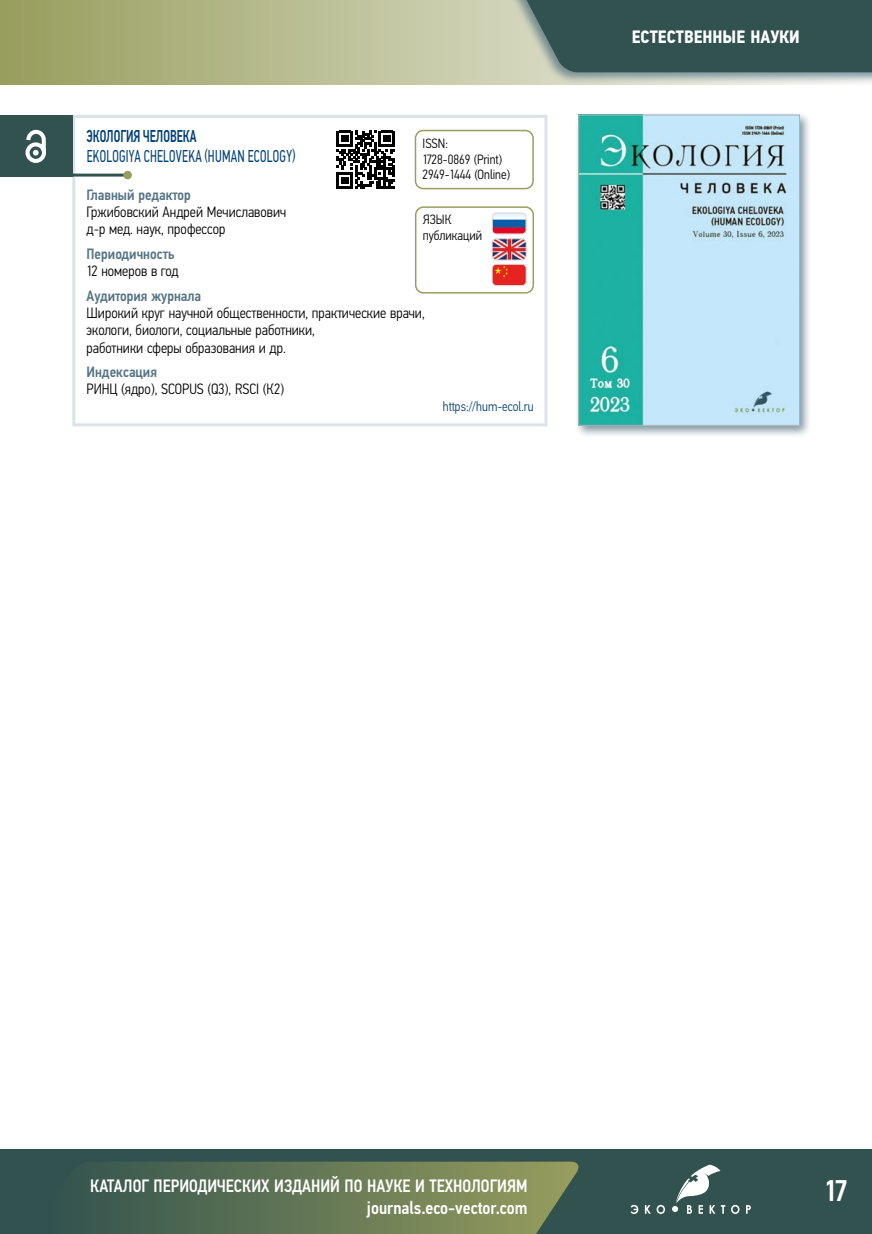
<style>
.page{position:relative;width:872px;height:1234px;background:#fff}
.page>*{position:absolute;margin:0;border:0;box-sizing:border-box;transform-origin:0 0}
.t1{font:500 30px "Eco Vector Cond";color:#fff}
.t2{font:500 18px "Eco Vector Cond";color:#fff;scale:.95 1}
.t3{font:500 18px "Eco Vector Cond";color:#fff}
.t4{font:700 18px "Eco Vector Cond";color:#fff}
.Header_02{font:17.25px/19.5px "Eco Vector Cond";letter-spacing:.02em;color:#004177;scale:.76 1}
.Body_Text{font:300 15px/17.2px "Eco Vector Cond";color:#000}
.Body_Text-2{font:500 15px/17.2px "Eco Vector Cond";color:#567483}
.Body_Text_Plate{font:300 13.5px/15.8px "Eco Vector Cond";color:#000}
.Body_Text_Plate-2{font:300 13.5px "Eco Vector Cond";color:#004177}
.s1{font-weight:500}
.s2{font-weight:500;color:#567483}
.s3{font-weight:300;color:#000}
</style>
<div class="page">
<svg style="left:0;top:0;width:508px;height:85px;background:#b4b88a"></svg>
<div style="left:508px;top:0;width:364px;height:85px;background:#567483;opacity:.75"></div>
<svg style="left:518px;top:0;width:354px;height:72px;background:#3c5b56"></svg>
<div style="left:0;top:1148px;width:872px;height:85px;background:#31524e"></div>
<svg style="left:731px;top:1204px;width:8px;height:9px"></svg>
<svg style="left:746px;top:1205px;width:5px;height:8px"></svg>
<svg style="left:630px;top:1204px;width:8px;height:9px"></svg>
<svg style="left:645px;top:1204px;width:20px;height:9px"></svg>
<svg style="left:672px;top:1164px;width:53px;height:49px"></svg>
<svg style="left:102px;top:1161px;width:477px;height:72px;background:#657855"></svg>
<hr style="left:72px;top:423px;width:475px;height:3px;background:#dae3e8">
<hr style="left:72px;top:115px;width:475px;height:3px;background:#dae3e8">
<hr style="left:72px;top:118px;width:3px;height:305px;background:#dae3e8">
<hr style="left:544px;top:118px;width:3px;height:305px;background:#dae3e8">
<div style="left:0;top:115px;width:72px;height:61px;background:#31524e"></div>
<hr style="left:0;top:173px;width:128px;height:3px;background:#31524e">
<div style="left:123px;top:171px;width:9px;height:8px;background:#989e5e;border-radius:50%"></div>
<svg style="left:26px;top:130px;width:20px;height:33px"></svg>
<div style="left:574px;top:111px;width:238px;height:327px;background:#567483;opacity:.75"></div>
<img style="left:580px;top:117px;width:217px;height:306px">
<div style="left:578px;top:115px;width:221px;height:310px;border:1px solid #b3b2b2"></div>
<svg style="left:337px;top:130px;width:58px;height:58px"></svg>
<div style="left:415px;top:130px;width:119px;height:59px;border:2px solid #989e5e;border-radius:8px"></div>
<div style="left:415px;top:206px;width:119px;height:87px;border:2px solid #989e5e;border-radius:8px"></div>
<img style="left:492px;top:213px;width:34px;height:21px">
<div style="left:492px;top:213px;width:34px;height:21px;border:1px solid #dadada;border-radius:4px"></div>
<img style="left:492px;top:240px;width:34px;height:20px">
<div style="left:492px;top:238px;width:34px;height:22px;border:1px solid #dadada;border-radius:4px"></div>
<img style="left:494px;top:264px;width:32px;height:21px">
<div style="left:492px;top:264px;width:34px;height:22px;border:1px solid #dadada;border-radius:4px"></div>
<p class="Header_02" style="left:87px;top:127px;width:276px"><span class="s1">ЭКОЛОГИЯ ЧЕЛОВЕКА<br></span>EKOLOGIYA CHELOVEKA (HUMAN ECOLOGY)</p>
<p class="Body_Text" style="left:87px;top:186px;width:201px"><span class="s2">Главный редактор<br></span>Гржибовский Андрей Мечиславович д-р мед. наук, профессор</p>
<p class="Body_Text-2" style="left:87px;top:245px;width:93px">Периодичность<br><span class="s3">12 номеров в год</span></p>
<p class="Body_Text" style="left:87px;top:287px;width:340px"><span class="s2">Аудитория журнала<br></span>Широкий круг научной общественности, практические врачи, экологи, биологи, социальные работники,<br>работники сферы образования и др.</p>
<p class="Body_Text" style="left:87px;top:363px;width:199px"><span class="s2">Индексация<br></span>РИНЦ (ядро), SCOPUS (Q3), RSCI (К2)</p>
<p class="Body_Text_Plate" style="left:422px;top:135px;width:89px">ISSN:<br>1728-0869 (Print)<br>2949-1444 (Online)</p>
<p class="Body_Text_Plate" style="left:423px;top:212px;width:61px">ЯЗЫК публикаций</p>
<p class="Body_Text_Plate-2" style="left:443px;top:399px;width:92px">https://hum-ecol.ru</p>
<p class="t4" style="left:632px;top:26px;width:169px">ЕСТЕСТВЕННЫЕ НАУКИ</p>
<p class="t2" style="left:90px;top:1174px;width:462px">КАТАЛОГ ПЕРИОДИЧЕСКИХ ИЗДАНИЙ ПО НАУКЕ И ТЕХНОЛОГИЯМ</p>
<p class="t3" style="left:367px;top:1196px;width:162px">journals.eco-vector.com</p>
<h1 class="t1" style="left:823px;top:1171px;width:26px">17</h1>
</div>
